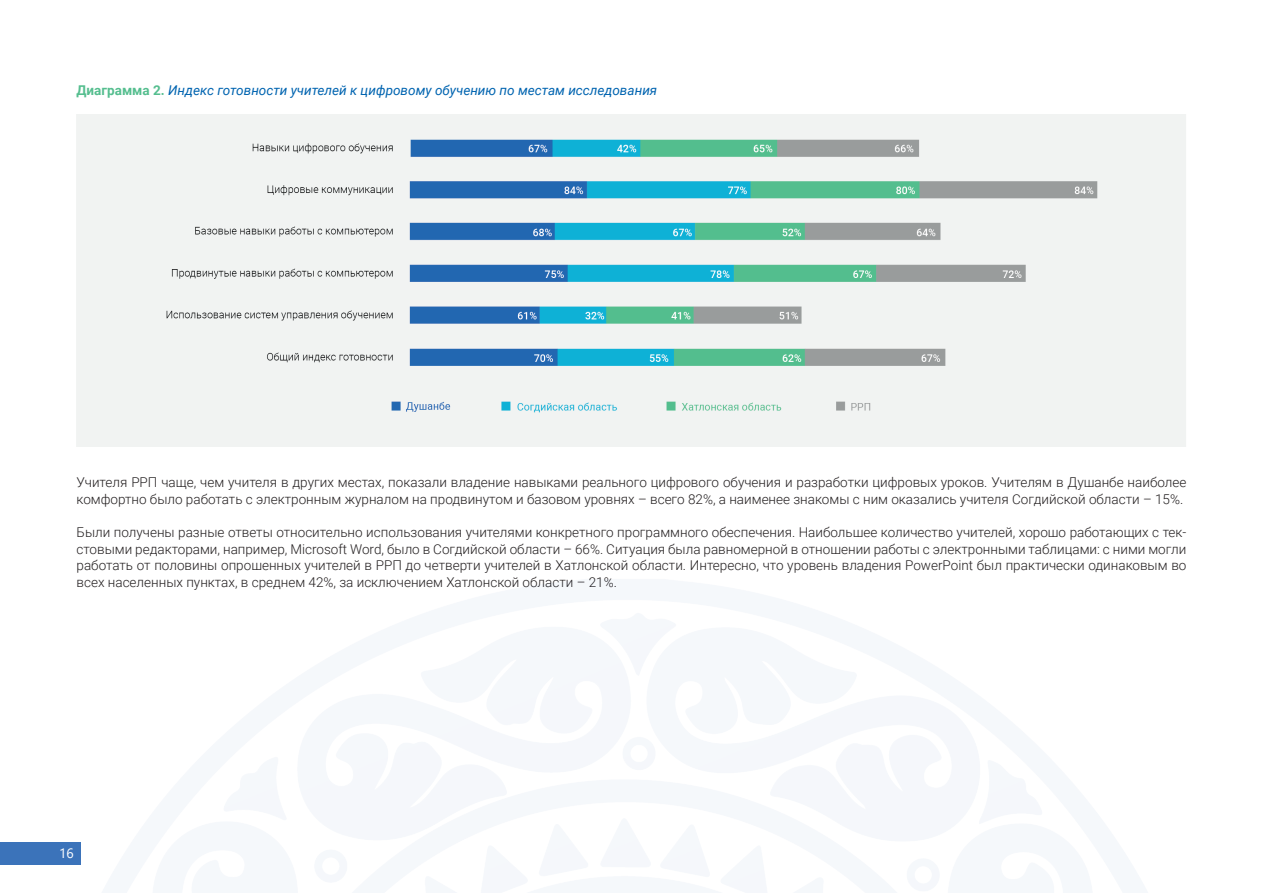
<style>
.page{position:relative;width:1263px;height:893px;background:#fff}
.page>*{position:absolute;margin:0;border:0;box-sizing:border-box;transform-origin:0 0}
.t1{font:300 13.5px/16.5px "Roboto";color:#231f20}
.t2{font:italic 13.5px "Roboto";color:#0164b0}
.t3{font:13.5px "Segoe UI";color:#fff}
.s1{font-weight:700;font-style:normal;color:#55be8f}
</style>
<div class="page">
<div style="left:0;top:842px;width:80px;height:22px;background:#3b73ba"></div>
<img style="left:77px;top:114px;width:1109px;height:332px">
<p class="t2" style="left:77px;top:81px;width:582px"><span class="s1">Диаграмма 2.</span> Индекс готовности учителей к цифровому обучению по местам исследования</p>
<p class="t1" style="left:77px;top:474px;width:1111px">Учителя РРП чаще, чем учителя в других местах, показали владение навыками реального цифрового обучения и разработки цифровых уроков. Учителям в Душанбе наиболее комфортно было работать с электронным журналом на продвинутом и базовом уровнях – всего 82%, а наименее знакомы с ним оказались учителя Согдийской области – 15%.</p>
<p class="t1" style="left:77px;top:524px;width:1111px;text-align:justify">Были получены разные ответы относительно использования учителями конкретного программного обеспечения. Наибольшее количество учителей, хорошо работающих с тек&shy;стовыми редакторами, например, Microsoft Word, было в Согдийской области – 66%. Ситуация была равномерной в отношении работы с электронными таблицами: с ними могли работать от половины опрошенных учителей в РРП до четверти учителей в Хатлонской области. Интересно, что уровень владения PowerPoint был практически одинаковым во всех населенных пунктах, в среднем 42%, за исключением Хатлонской области – 21%.</p>
<p class="t3" style="left:59px;top:840px;width:16px">16</p>
</div>
